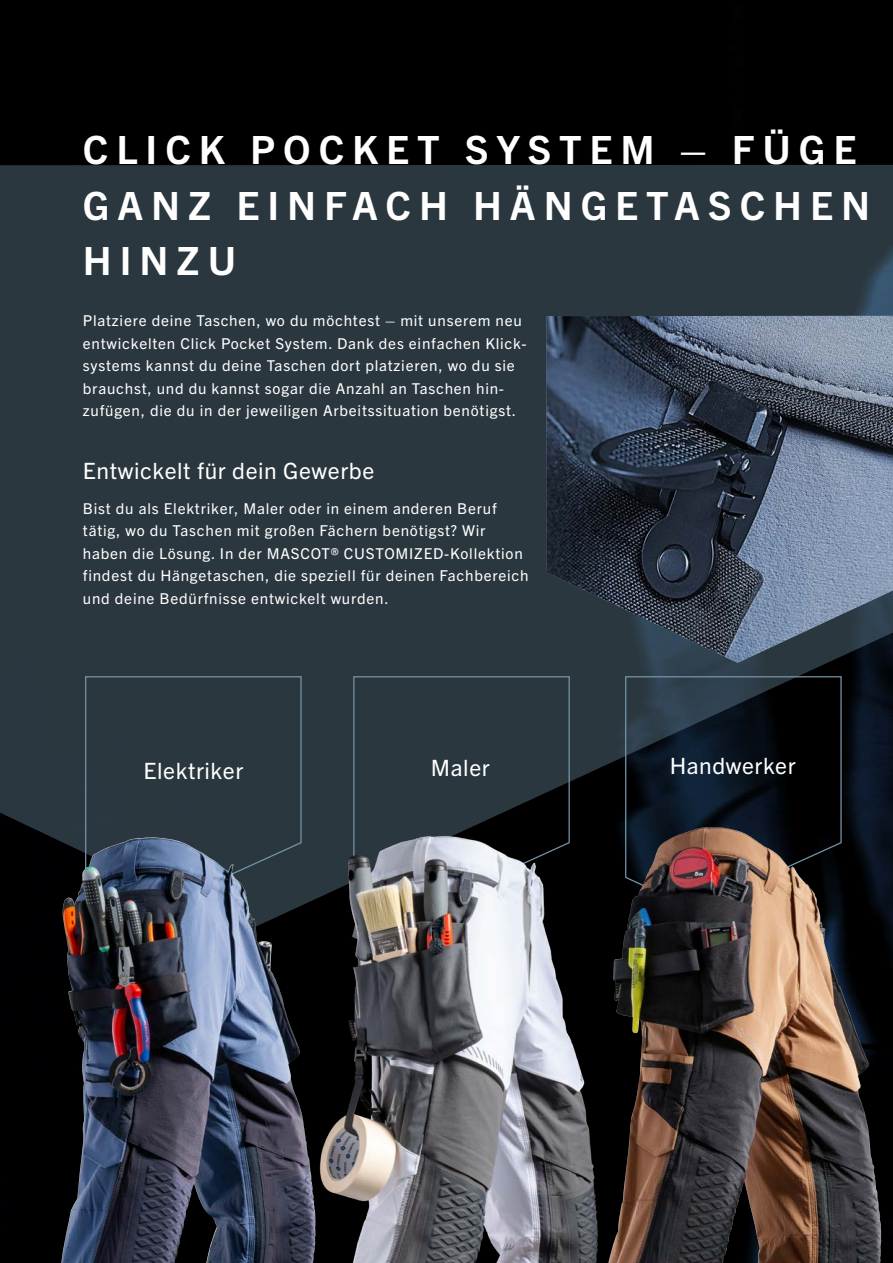
<style>
.page{position:relative;width:893px;height:1263px;background:#000}
.page>*{position:absolute;margin:0;border:0;box-sizing:border-box;transform-origin:0 0}
.t1{font:700 39px/55.5px "Trade Gothic Next LT Pro";letter-spacing:.2em;color:#fff}
.t2{font:22.5px "Trade Gothic Next LT Pro";letter-spacing:.025em;color:#fff}
.t3{font:15px/22.5px "Trade Gothic Next LT Pro";letter-spacing:.05em;color:#fff}
</style>
<div class="page">
<div style="left:0;top:165px;width:893px;height:765px;background:#2b373e"></div>
<div style="left:84px;top:675px;width:218px;height:163px;background:#2b373e"></div>
<div style="left:353px;top:675px;width:217px;height:126px;background:#2b373e"></div>
<svg style="left:624px;top:675px;width:218px;height:152px;background:#101922"></svg>
<img style="left:546px;top:316px;width:347px;height:347px">
<img style="left:315px;top:801px;width:336px;height:462px">
<img style="left:61px;top:838px;width:255px;height:425px">
<img style="left:608px;top:827px;width:273px;height:436px">
<h1 class="t1" style="left:83px;top:120px;width:789px">CLICK POCKET SYSTEM – FÜGE<br>GANZ EINFACH HÄNGETASCHEN<br>HINZU</h1>
<p class="t3" style="left:83px;top:309px;width:445px">Platziere deine Taschen, wo du möchtest – mit unserem neu entwickelten Click Pocket System. Dank des einfachen Klick&shy;systems kannst du deine Taschen dort platzieren, wo du sie brauchst, und du kannst sogar die Anzahl an Taschen hin&shy;zufügen, die du in der jeweiligen Arbeitssituation benötigst.</p>
<h2 class="t2" style="left:83px;top:455px;width:293px">Entwickelt für dein Gewerbe</h2>
<p class="t3" style="left:83px;top:496px;width:447px">Bist du als Elektriker, Maler oder in einem anderen Beruf tätig, wo du Taschen mit großen Fächern benötigst? Wir haben die Lösung. In der MASCOT® CUSTOMIZED-Kollektion findest du Hängetaschen, die speziell für deinen Fachbereich und deine Bedürfnisse entwickelt wurden.</p>
<h2 class="t2" style="left:144px;top:755px;width:101px">Elektriker</h2>
<h2 class="t2" style="left:431px;top:753px;width:60px">Maler</h2>
<h2 class="t2" style="left:670px;top:750px;width:127px">Handwerker</h2>
</div>
